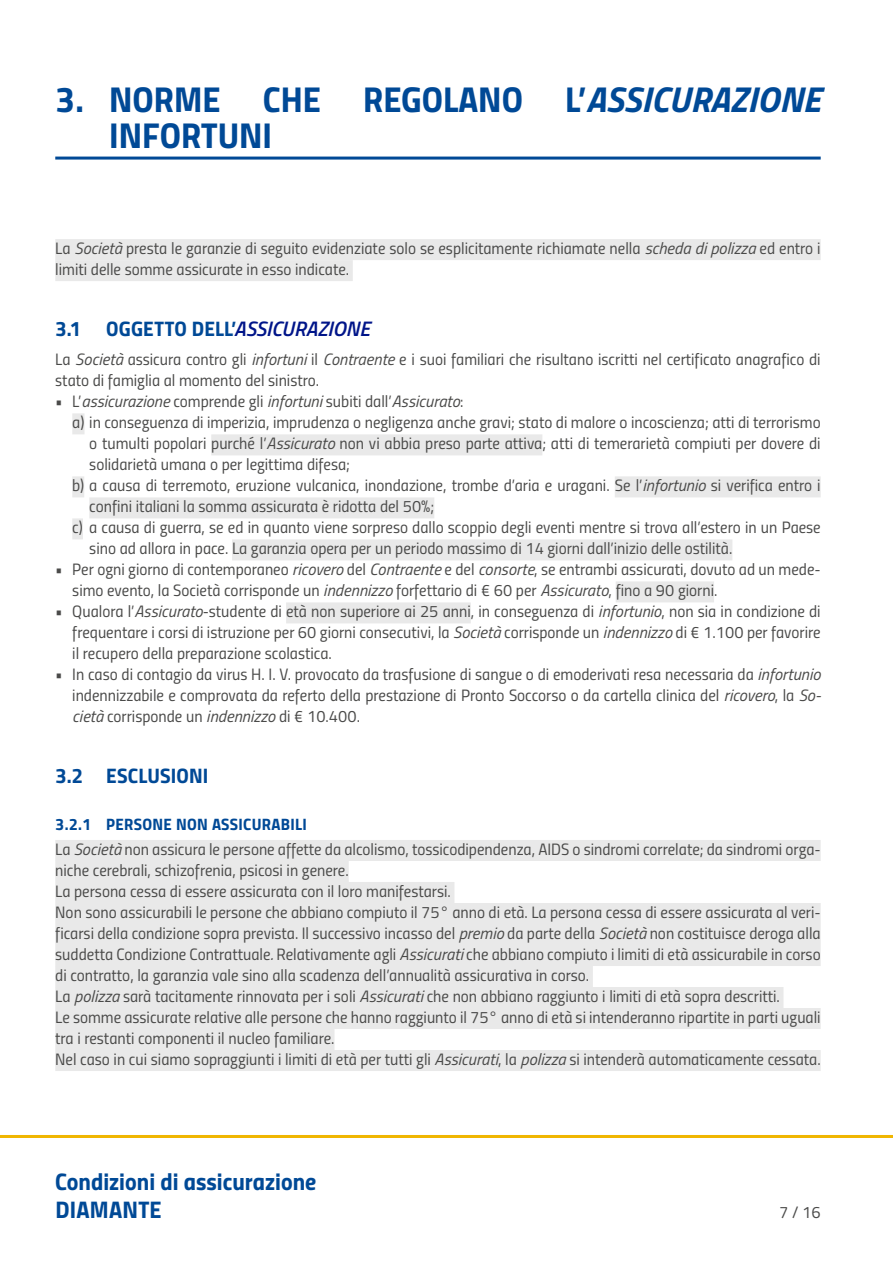
<style>
.page{position:relative;width:893px;height:1263px;background:#fff}
.page>*{position:absolute;margin:0;border:0;box-sizing:border-box;transform-origin:0 0}
.tit_24{font:36px/36px "Titillium Bold Upright";color:#004996}
.t1{font:24px/28.5px "Titillium Bold Upright";color:#004996}
.tit_14{font:21px "Titillium Bold Upright";letter-spacing:.005em;color:#004996}
._11{font:16.5px/21px "Titillium Regular Upright";color:#4a4a49}
._11n_4-4{font:16.5px/21px "Titillium Regular Upright";color:#4a4a49;text-align:justify}
._11n_8-4{font:16.5px/21px "Titillium Regular Upright";color:#4a4a49}
._11n{font:16.5px/21px "Titillium Regular Upright";color:#4a4a49}
._11n_4-4-2{font:italic 16.5px "Titillium";color:#4a4a49}
.tit_11{font:16.5px "Titillium Bold Upright";letter-spacing:.02em;color:#004996}
.s1{font-family:"Titillium";font-weight:700;font-style:italic}
.s2{font-family:"Titillium";font-style:italic}
.s3{font-family:"Titillium";font-weight:600;font-style:italic;color:#001589}
.s4{font-family:"Titillium Regular Upright";font-style:normal}
</style>
<div class="page">
<hr style="left:0;top:1135px;width:893px;height:3px;background:#f0b600">
<hr style="left:55px;top:157px;width:766px;height:3px;background:#004996">
<div style="left:55px;top:239px;width:766px;height:21px;background:#e9e9e9"></div>
<div style="left:55px;top:260px;width:298px;height:21px;background:#e9e9e9"></div>
<div style="left:72px;top:413px;width:13px;height:21px;background:#e9e9e9"></div>
<div style="left:211px;top:434px;width:331px;height:21px;background:#e9e9e9"></div>
<div style="left:72px;top:476px;width:12px;height:21px;background:#e9e9e9"></div>
<div style="left:615px;top:476px;width:206px;height:21px;background:#e9e9e9"></div>
<div style="left:89px;top:497px;width:345px;height:21px;background:#e9e9e9"></div>
<div style="left:72px;top:518px;width:11px;height:21px;background:#e9e9e9"></div>
<div style="left:232px;top:539px;width:500px;height:21px;background:#e9e9e9"></div>
<div style="left:616px;top:581px;width:98px;height:21px;background:#e9e9e9"></div>
<div style="left:286px;top:602px;width:185px;height:21px;background:#e9e9e9"></div>
<div style="left:55px;top:840px;width:766px;height:21px;background:#e9e9e9"></div>
<div style="left:55px;top:861px;width:294px;height:21px;background:#e9e9e9"></div>
<div style="left:55px;top:882px;width:399px;height:21px;background:#e9e9e9"></div>
<div style="left:55px;top:903px;width:766px;height:21px;background:#e9e9e9"></div>
<div style="left:55px;top:924px;width:766px;height:21px;background:#e9e9e9"></div>
<div style="left:55px;top:945px;width:766px;height:21px;background:#e9e9e9"></div>
<div style="left:55px;top:966px;width:538px;height:21px;background:#e9e9e9"></div>
<div style="left:55px;top:987px;width:728px;height:21px;background:#e9e9e9"></div>
<div style="left:55px;top:1008px;width:766px;height:21px;background:#e9e9e9"></div>
<div style="left:55px;top:1029px;width:279px;height:21px;background:#e9e9e9"></div>
<div style="left:55px;top:1050px;width:766px;height:21px;background:#e9e9e9"></div>
<p class="tit_24" style="left:109px;top:79px;width:713px;text-indent:-54px">3. NORME CHE REGOLANO L’<span class="s1">ASSICURAZIONE<br></span>INFORTUNI</p>
<p class="_11" style="left:55px;top:237px;width:767px">La <span class="s2">Società</span> presta le garanzie di seguito evidenziate solo se esplicitamente richiamate nella <span class="s2">scheda di polizza</span> ed entro i limiti delle somme assicurate in esso indicate.</p>
<p class="tit_14" style="left:55px;top:312px;width:316px">3.1 OGGETTO DELL’<span class="s3">ASSICURAZIONE</span></p>
<p class="_11n" style="left:55px;top:348px;width:767px">La <span class="s2">Società</span> assicura contro gli <span class="s2">infortuni</span> il <span class="s2">Contraente</span> e i suoi familiari che risultano iscritti nel certificato anagrafico di stato di famiglia al momento del sinistro.</p>
<p class="_11n_4-4-2" style="left:55px;top:389px;width:410px"><span class="s4">• L’</span>assicurazione <span class="s4">comprende gli</span> infortuni <span class="s4">subiti dall’</span>Assicurato<span class="s4">:</span></p>
<p class="_11n_8-4" style="left:89px;top:411px;width:733px;text-align:justify;text-indent:-17px">a) in conseguenza di imperizia, imprudenza o negligenza anche gravi; stato di malore o incoscienza; atti di terrorismo o tumulti popolari purché l’<span class="s2">Assicurato</span> non vi abbia preso parte attiva; atti di temerarietà compiuti per dovere di solidarietà umana o per legittima difesa;</p>
<p class="_11n_8-4" style="left:89px;top:474px;width:733px;text-indent:-17px">b) a causa di terremoto, eruzione vulcanica, inondazione, trombe d’aria e uragani. Se l’<span class="s2">infortunio</span> si verifica entro i confini italiani la somma assicurata è ridotta del 50%;</p>
<p class="_11n_8-4" style="left:89px;top:516px;width:733px;text-indent:-17px">c) a causa di guerra, se ed in quanto viene sorpreso dallo scoppio degli eventi mentre si trova all’estero in un Paese sino ad allora in pace. La garanzia opera per un periodo massimo di 14 giorni dall’inizio delle ostilità.</p>
<p class="_11n_4-4" style="left:72px;top:558px;width:750px;text-indent:-17px">• Per ogni giorno di contemporaneo <span class="s2">ricovero</span> del <span class="s2">Contraente</span> e del <span class="s2">consorte</span>, se entrambi assicurati, dovuto ad un mede&shy;simo evento, la Società corrisponde un <span class="s2">indennizzo</span> forfettario di € 60 per <span class="s2">Assicurato</span>, fino a 90 giorni.</p>
<p class="_11n_4-4" style="left:72px;top:600px;width:750px;text-indent:-17px">• Qualora l’<span class="s2">Assicurato</span>-studente di età non superiore ai 25 anni, in conseguenza di <span class="s2">infortunio</span>, non sia in condizione di frequentare i corsi di istruzione per 60 giorni consecutivi, la <span class="s2">Società</span> corrisponde un <span class="s2">indennizzo</span> di € 1.100 per favorire il recupero della preparazione scolastica.</p>
<p class="_11n_4-4" style="left:72px;top:663px;width:750px;text-indent:-17px">• In caso di contagio da virus H. I. V. provocato da trasfusione di sangue o di emoderivati resa necessaria da <span class="s2">infortunio </span>indennizzabile e comprovata da referto della prestazione di Pronto Soccorso o da cartella clinica del <span class="s2">ricovero</span>, la <span class="s2">So&shy;cietà</span> corrisponde un <span class="s2">indennizzo</span> di € 10.400.</p>
<p class="tit_14" style="left:55px;top:759px;width:155px">3.2 ESCLUSIONI</p>
<p class="tit_11" style="left:55px;top:811px;width:253px">3.2.1 PERSONE NON ASSICURABILI</p>
<p class="_11" style="left:55px;top:838px;width:767px">La <span class="s2">Società</span> non assicura le persone affette da alcolismo, tossicodipendenza, AIDS o sindromi correlate; da sindromi orga&shy;niche cerebrali, schizofrenia, psicosi in genere.</p>
<p class="_11" style="left:55px;top:880px;width:397px">La persona cessa di essere assicurata con il loro manifestarsi.</p>
<p class="_11" style="left:55px;top:901px;width:767px;text-align:justify">Non sono assicurabili le persone che abbiano compiuto il 75° anno di età. La persona cessa di essere assicurata al veri&shy;ficarsi della condizione sopra prevista. Il successivo incasso del <span class="s2">premio</span> da parte della <span class="s2">Società</span> non costituisce deroga alla suddetta Condizione Contrattuale<span class="s2">.</span> Relativamente agli <span class="s2">Assicurati</span> che abbiano compiuto i limiti di età assicurabile in corso di contratto, la garanzia vale sino alla scadenza dell’annualità assicurativa in corso.</p>
<p class="_11" style="left:55px;top:985px;width:726px">La <span class="s2">polizza</span> sarà tacitamente rinnovata per i soli <span class="s2">Assicurati</span> che non abbiano raggiunto i limiti di età sopra descritti.</p>
<p class="_11" style="left:55px;top:1006px;width:767px">Le somme assicurate relative alle persone che hanno raggiunto il 75° anno di età si intenderanno ripartite in parti uguali tra i restanti componenti il nucleo familiare.</p>
<p class="_11" style="left:55px;top:1048px;width:767px">Nel caso in cui siamo sopraggiunti i limiti di età per tutti gli <span class="s2">Assicurati</span>, la <span class="s2">polizza</span> si intenderà automaticamente cessata.</p>
<h2 class="t1" style="left:55px;top:1165px;width:263px">Condizioni di assicurazione<br>DIAMANTE</h2>
<p class="_11" style="left:779px;top:1201px;width:43px">7 / 16</p>
</div>
